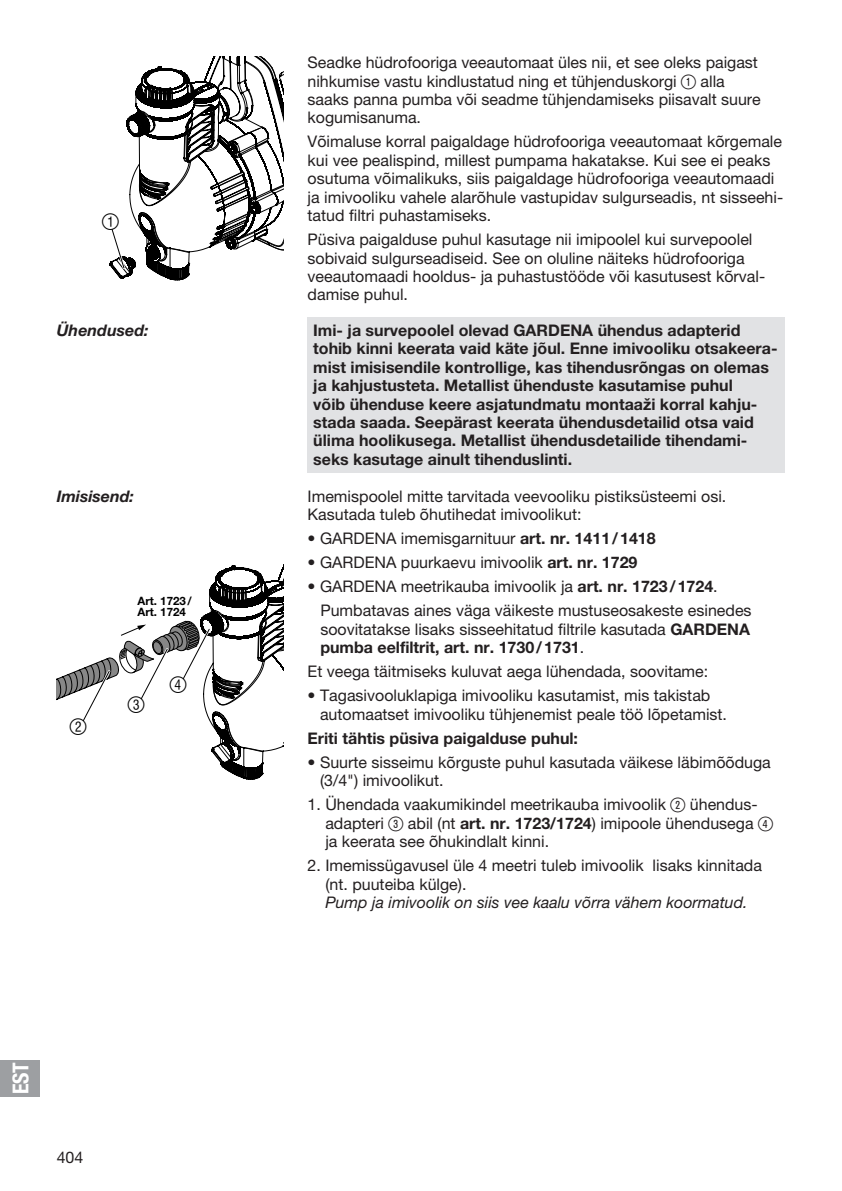
<style>
.page{position:relative;width:842px;height:1191px;background:#fff}
.page>*{position:absolute;margin:0;border:0;box-sizing:border-box;transform-origin:0 0}
.t1{font:22px "Ziffern";color:#000}
.t2{font:22px "GARDENA Pro Bo Cond";color:#fff}
.t3{font:16px/18.4px "GARDENA Pro";color:#231f20}
.t4{font:700 16px/18.4px "GARDENA Pro";color:#231f20}
.t5{font:italic 16px "GARDENA Pro";color:#231f20}
.t6{font:italic 700 16px "GARDENA Pro";color:#231f20}
.t7{font:700 11.6px/11.6px "GARDENA Pro";color:#000}
.s1{font-family:"Ziffernim Kreisund Quadrat BQ";font-size:20px}
.s2{font-weight:700}
</style>
<div class="page">
<div style="left:308px;top:317px;width:477px;height:156px;background:#e1e2e4"></div>
<svg style="left:109px;top:57px;width:174px;height:224px"></svg>
<svg style="left:57px;top:565px;width:226px;height:215px"></svg>
<div style="left:0;top:1060px;width:40px;height:36px;background:#9d9fa2"></div>
<h1 class="t1" style="left:102px;top:210px;width:19px">1</h1>
<p class="t3" style="left:308px;top:53px;width:455px">Seadke hüdrofooriga veeautomaat üles nii, et see oleks paigast nihkumise vastu kindlustatud ning et tühjenduskorgi <span class="s1">1</span> alla saaks panna pumba või seadme tühjendamiseks piisavalt suure kogumisanuma.</p>
<p class="t3" style="left:308px;top:132px;width:477px">Võimaluse korral paigaldage hüdrofooriga veeautomaat kõrgemale kui vee pealispind, millest pumpama hakatakse. Kui see ei peaks osutuma võimalikuks, siis paigaldage hüdrofooriga veeautomaadi ja imivooliku vahele alarõhule vastupidav sulgurseadis, nt sisseehi&shy;tatud filtri puhastamiseks.</p>
<p class="t3" style="left:308px;top:230px;width:457px">Püsiva paigalduse puhul kasutage nii imipoolel kui survepoolel sobivaid sulgurseadiseid. See on oluline näiteks hüdrofooriga veeautomaadi hooldus- ja puhastustööde või kasutusest kõrval&shy;damise puhul.</p>
<p class="t6" style="left:57px;top:320px;width:93px">Ühendused:</p>
<p class="t4" style="left:313px;top:321px;width:466px">Imi- ja survepoolel olevad GARDENA ühendus adapterid tohib kinni keerata vaid käte jõul. Enne imivooliku otsakeera&shy;mist imisisendile kontrollige, kas tihendusrõngas on olemas ja kahjustusteta. Metallist ühenduste kasutamise puhul<br>võib ühenduse keere asjatundmatu montaaži korral kahju&shy;stada saada. Seepärast keerata ühendusdetailid otsa vaid ülima hoolikusega. Metallist ühendusdetailide tihendami&shy;seks kasutage ainult tihenduslinti.</p>
<p class="t6" style="left:57px;top:486px;width:79px">Imisisend:</p>
<p class="t3" style="left:308px;top:486px;width:420px">Imemispoolel mitte tarvitada veevooliku pistiksüsteemi osi.<br>Kasutada tuleb õhutihedat imivoolikut:</p>
<p class="t3" style="left:308px;top:529px;width:350px">• GARDENA imemisgarnituur <span class="s2">art. nr. 1411/1418</span></p>
<p class="t3" style="left:308px;top:553px;width:331px">• GARDENA puurkaevu imivoolik <span class="s2">art. nr. 1729</span></p>
<p class="t3" style="left:320px;top:574px;width:433px;line-height:24px;text-indent:-13px">• GARDENA meetrikauba imivoolik ja <span class="s2">art. nr. 1723/1724</span>.<br>Pumbatavas aines väga väikeste mustuseosakeste esinedes</p>
<p class="t3" style="left:320px;top:619px;width:431px">soovitatakse lisaks sisseehitatud filtrile kasutada <span class="s2">GARDENA pumba eelfiltrit, art. nr. 1730/1731</span>.</p>
<p class="t3" style="left:308px;top:662px;width:402px">Et veega täitmiseks kuluvat aega lühendada, soovitame:</p>
<p class="t3" style="left:320px;top:686px;width:408px;text-indent:-12px">• Tagasivooluklapiga imivooliku kasutamist, mis takistab automaatset imivooliku tühjenemist peale töö lõpetamist.</p>
<p class="t4" style="left:308px;top:728px;width:272px">Eriti tähtis püsiva paigalduse puhul:</p>
<p class="t3" style="left:320px;top:753px;width:452px;text-indent:-12px">• Suurte sisseimu kõrguste puhul kasutada väikese läbimõõduga (3/4") imivoolikut.</p>
<p class="t3" style="left:325px;top:795px;width:449px;text-indent:-18px">1. Ühendada vaakumikindel meetrikauba imivoolik <span class="s1">2</span> ühendus&shy;adapteri <span class="s1">3</span> abil (nt <span class="s2">art. nr. 1723/1724</span>) imipoole ühendusega <span class="s1">4 </span>ja keerata see õhukindlalt kinni.</p>
<p class="t3" style="left:325px;top:856px;width:438px;text-indent:-18px">2. Imemissügavusel üle 4 meetri tuleb imivoolik lisaks kinnitada (nt. puuteiba külge).</p>
<p class="t5" style="left:325px;top:892px;width:424px">Pump ja imivoolik on siis vee kaalu võrra vähem koormatud.</p>
<p class="t7" style="left:137px;top:594px;width:56px">Art. 1723/<br>Art. 1724</p>
<h1 class="t1" style="left:170px;top:672px;width:19px">4</h1>
<h1 class="t1" style="left:128px;top:692px;width:19px">3</h1>
<h1 class="t1" style="left:70px;top:714px;width:19px">2</h1>
<h1 class="t2" style="left:7px;top:1094px;width:34px;rotate:-90deg">EST</h1>
<p class="t3" style="left:57px;top:1147px;width:28px">404</p>
</div>
